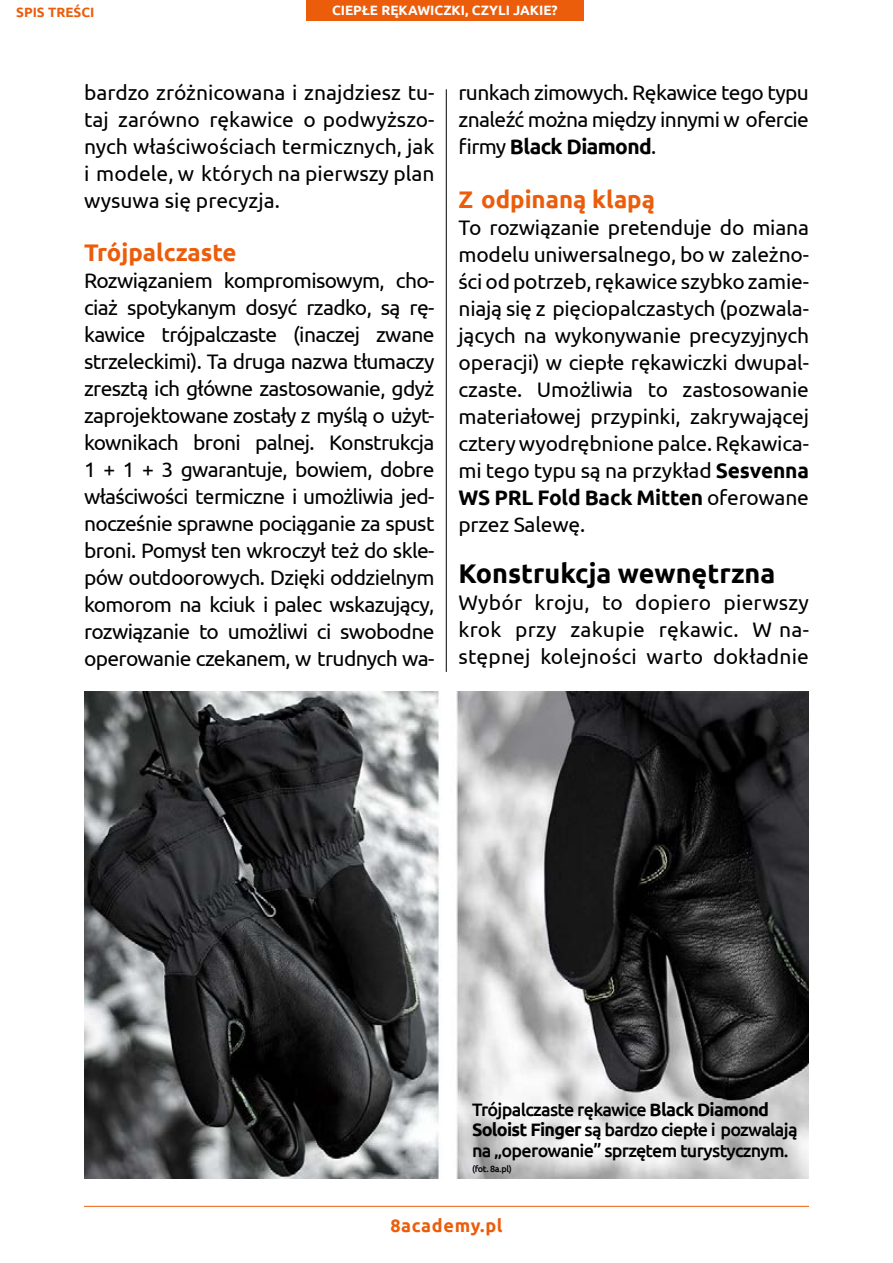
<style>
.page{position:relative;width:893px;height:1263px;background:#fff}
.page>*{position:absolute;margin:0;border:0;box-sizing:border-box;transform-origin:0 0}
.śródtytuł{font:700 27px "Ubuntu";color:#000}
.śródtytuł-2{font:700 24px "Ubuntu";color:#eb5d0b}
.tekst{font:21px/27px "Ubuntu";letter-spacing:-.01em;color:#000;text-align:justify}
.podpis_do_zdjęć{font:500 18px/20.7px "Ubuntu";letter-spacing:-.04em;color:#000}
.t1{font:700 18px "Ubuntu";letter-spacing:.04em;color:#eb5d0b}
.t2{font:700 13.5px "Ubuntu";color:#fff}
.t3{font:700 13.5px "Ubuntu";color:#eb5d0b}
.podpis_do_zdjęć-2{font:500 9px "Ubuntu";letter-spacing:-.04em;color:#000}
.s1{font-weight:700}
</style>
<div class="page">
<img style="left:84px;top:691px;width:725px;height:488px">
<hr style="left:446px;top:89px;width:1px;height:583px;background:#000">
<div style="left:306px;top:0;width:278px;height:20px;background:#eb5d0b"></div>
<hr style="left:84px;top:1206px;width:725px;height:1px;background:#eb5d0b">
<p class="t3" style="left:16px;top:4px;width:80px">SPIS TREŚCI</p>
<p class="t2" style="left:332px;top:2px;width:227px">CIEPŁE RĘKAWICZKI, CZYLI JAKIE?</p>
<p class="tekst" style="left:84px;top:79px;width:352px">bardzo zróżnicowana i znajdziesz tu&shy;taj zarówno rękawice o podwyższo&shy;nych właściwościach termicznych, jak i modele, w których na pierwszy plan wysuwa się precyzja.</p>
<p class="śródtytuł-2" style="left:84px;top:238px;width:154px">Trójpalczaste</p>
<p class="tekst" style="left:84px;top:266px;width:352px">Rozwiązaniem kompromisowym, cho&shy;ciaż spotykanym dosyć rzadko, są rę&shy;kawice trójpalczaste (inaczej zwane strzeleckimi). Ta druga nazwa tłumaczy zresztą ich główne zastosowanie, gdyż zaprojektowane zostały z myślą o użyt&shy;kownikach broni palnej. Konstrukcja 1 + 1 + 3 gwarantuje, bowiem, dobre właściwości termiczne i umożliwia jed&shy;nocześnie sprawne pociąganie za spust broni. Pomysł ten wkroczył też do skle&shy;pów outdoorowych. Dzięki oddzielnym komorom na kciuk i palec wskazujący, rozwiązanie to umożliwi ci swobodne operowanie czekanem, w trudnych wa-</p>
<p class="tekst" style="left:458px;top:79px;width:352px">runkach zimowych. Rękawice tego typu znaleźć można między innymi w ofercie firmy <span class="s1">Black Diamond</span>.</p>
<p class="śródtytuł-2" style="left:458px;top:185px;width:198px">Z odpinaną klapą</p>
<p class="tekst" style="left:458px;top:214px;width:352px">To rozwiązanie pretenduje do miana modelu uniwersalnego, bo w zależno&shy;ści od potrzeb, rękawice szybko zamie&shy;niają się z pięciopalczastych (pozwala&shy;jących na wykonywanie precyzyjnych operacji) w ciepłe rękawiczki dwupal&shy;czaste. Umożliwia to zastosowanie materiałowej przypinki, zakrywającej cztery wyodrębnione palce. Rękawica&shy;mi tego typu są na przykład <span class="s1">Sesvenna WS PRL Fold Back Mitten</span> oferowane przez Salewę.</p>
<p class="śródtytuł" style="left:458px;top:557px;width:318px">Konstrukcja wewnętrzna</p>
<p class="tekst" style="left:458px;top:589px;width:352px">Wybór kroju, to dopiero pierwszy krok przy zakupie rękawic. W na&shy;stępnej kolejności warto dokładnie</p>
<p class="podpis_do_zdjęć" style="left:472px;top:1098px;width:327px">Trójpalczaste rękawice <span class="s1">Black Diamond<br>Soloist Finger</span> są bardzo ciepłe i pozwalają na „operowanie” sprzętem turystycznym.</p>
<p class="podpis_do_zdjęć-2" style="left:472px;top:1163px;width:41px">(fot. 8a.pl)</p>
<p class="t1" style="left:390px;top:1215px;width:114px">8academy.pl</p>
</div>
